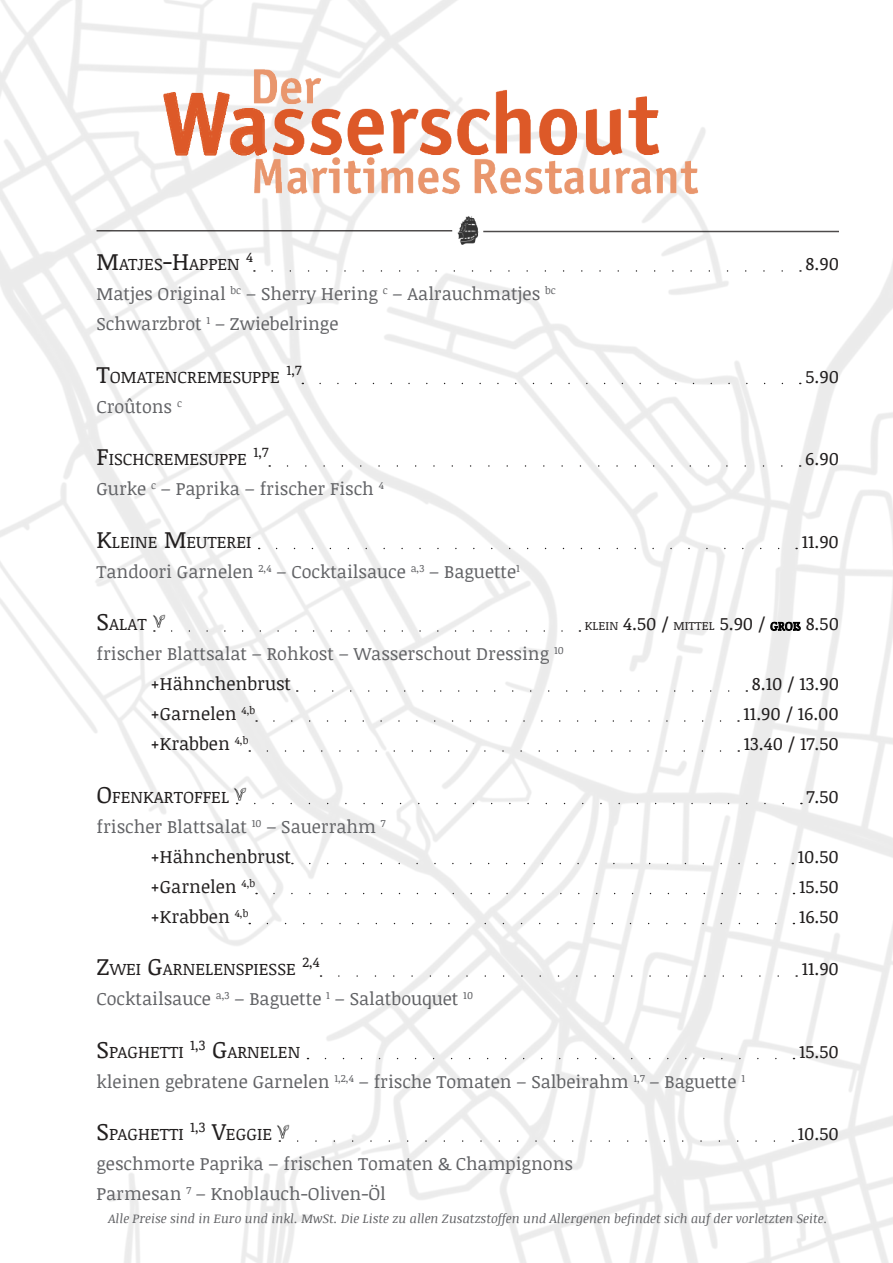
<style>
.page{position:relative;width:893px;height:1263px;background:#fff}
.page>*{position:absolute;margin:0;border:0;box-sizing:border-box;transform-origin:0 0}
.t1{font:18px/30px "Noticia Text";color:#626366}
.t2{font:18px "Noticia Text";color:#221f1f}
.t3{font:16.8px "Noticia Text";color:#221f1f}
.t4{font:13.95px "Noticia Text";color:#221f1f}
.t5{font:italic 12.75px "Noticia Text";color:#626366}
.s1{font-size:24px}
.s2{font-size:12px}
.s3{font-size:12px;color:#000}
.s4{color:#221f1f}
</style>
<div class="page">
<img style="left:0;top:0;width:893px;height:1263px">
<svg style="left:272px;top:270px;width:519px;height:2px"></svg>
<svg style="left:320px;top:383px;width:471px;height:1px"></svg>
<svg style="left:287px;top:465px;width:503px;height:2px"></svg>
<svg style="left:277px;top:548px;width:510px;height:1px"></svg>
<svg style="left:172px;top:630px;width:398px;height:2px"></svg>
<svg style="left:315px;top:690px;width:422px;height:2px"></svg>
<svg style="left:274px;top:720px;width:455px;height:2px"></svg>
<svg style="left:267px;top:750px;width:462px;height:2px"></svg>
<svg style="left:255px;top:803px;width:537px;height:1px"></svg>
<svg style="left:310px;top:863px;width:473px;height:1px"></svg>
<svg style="left:274px;top:893px;width:510px;height:1px"></svg>
<svg style="left:267px;top:923px;width:517px;height:1px"></svg>
<svg style="left:339px;top:975px;width:448px;height:2px"></svg>
<svg style="left:325px;top:1058px;width:459px;height:1px"></svg>
<svg style="left:298px;top:1140px;width:485px;height:2px"></svg>
<img style="left:97px;top:54px;width:742px;height:162px">
<img style="left:152px;top:614px;width:14px;height:14px">
<img style="left:233px;top:787px;width:14px;height:14px">
<img style="left:276px;top:1125px;width:14px;height:13px">
<img style="left:455px;top:216px;width:25px;height:28px">
<hr style="left:97px;top:230px;width:355px;height:1px;background:#221f1f">
<hr style="left:483px;top:231px;width:356px;height:1px;background:#221f1f">
<p class="t3" style="left:97px;top:256px;width:145px"><span class="s1">M</span>ATJES<span class="s1">-H</span>APPEN</p>
<p class="t4" style="left:246px;top:251px;width:9px">4</p>
<p class="t2" style="left:805px;top:255px;width:35px">8.90</p>
<p class="t1" style="left:97px;top:280px;width:461px">Matjes Original <sup>bc</sup> – Sherry Hering <sup>c</sup> – Aalrauchmatjes <sup>bc<br></sup>Schwarzbrot <sup>1</sup> – Zwiebelringe</p>
<p class="t3" style="left:97px;top:369px;width:185px"><span class="s1">T</span>OMATENCREMESUPPE</p>
<p class="t4" style="left:287px;top:363px;width:17px">1,7</p>
<p class="t2" style="left:805px;top:368px;width:35px">5.90</p>
<p class="t1" style="left:97px;top:392px;width:87px">Croûtons <sup>c</sup></p>
<p class="t3" style="left:97px;top:451px;width:152px"><span class="s1">F</span>ISCHCREMESUPPE</p>
<p class="t4" style="left:253px;top:446px;width:17px">1,7</p>
<p class="t2" style="left:805px;top:450px;width:35px">6.90</p>
<p class="t1" style="left:97px;top:475px;width:289px">Gurke <sup>c</sup> – Paprika – frischer Fisch <sup>4</sup></p>
<p class="t3" style="left:97px;top:534px;width:156px"><span class="s1">K</span>LEINE <span class="s1">M</span>EUTEREI</p>
<p class="t2" style="left:802px;top:533px;width:39px">11.90</p>
<p class="t1" style="left:97px;top:557px;width:425px">Tandoori Garnelen <sup>2,4</sup> – Cocktailsauce <sup>a,3</sup> – Baguette<sup>1</sup></p>
<p class="t3" style="left:97px;top:616px;width:52px"><span class="s1">S</span>ALAT</p>
<p class="t2" style="left:585px;top:615px;width:255px"><span class="s2">KLEIN</span> 4.50 / <span class="s2">MITTEL</span> 5.90 / <span class="s3">GROẞ</span> 8.50</p>
<p class="t1" style="left:151px;top:640px;width:415px;text-indent:-54px">frischer Blattsalat – Rohkost – Wasserschout Dressing <sup>10 </sup><span class="s4">+Hähnchenbrust</span></p>
<p class="t2" style="left:752px;top:675px;width:89px">8.10 / 13.90</p>
<p class="t2" style="left:151px;top:705px;width:106px">+Garnelen <sup>4,b</sup></p>
<p class="t2" style="left:744px;top:705px;width:97px">11.90 / 16.00</p>
<p class="t2" style="left:151px;top:735px;width:99px">+Krabben <sup>4,b</sup></p>
<p class="t2" style="left:744px;top:735px;width:97px">13.40 / 17.50</p>
<p class="t3" style="left:97px;top:789px;width:134px"><span class="s1">O</span>FENKARTOFFEL</p>
<p class="t2" style="left:806px;top:788px;width:34px">7.50</p>
<p class="t1" style="left:151px;top:812px;width:237px;text-indent:-54px">frischer Blattsalat <sup>10</sup> – Sauerrahm <sup>7 </sup><span class="s4">+Hähnchenbrust</span></p>
<p class="t2" style="left:798px;top:848px;width:43px">10.50</p>
<p class="t2" style="left:151px;top:878px;width:106px">+Garnelen <sup>4,b</sup></p>
<p class="t2" style="left:799px;top:878px;width:41px">15.50</p>
<p class="t2" style="left:151px;top:908px;width:99px">+Krabben <sup>4,b</sup></p>
<p class="t2" style="left:799px;top:908px;width:41px">16.50</p>
<p class="t3" style="left:97px;top:961px;width:201px"><span class="s1">Z</span>WEI <span class="s1">G</span>ARNELENSPIESSE</p>
<p class="t4" style="left:302px;top:956px;width:19px">2,4</p>
<p class="t2" style="left:802px;top:960px;width:39px">11.90</p>
<p class="t1" style="left:97px;top:985px;width:378px">Cocktailsauce <sup>a,3</sup> – Baguette <sup>1</sup> – Salatbouquet <sup>10</sup></p>
<p class="t3" style="left:97px;top:1044px;width:205px"><span class="s1">S</span>PAGHETTI <sup>1,3</sup> <span class="s1">G</span>ARNELEN</p>
<p class="t2" style="left:799px;top:1043px;width:41px">15.50</p>
<p class="t1" style="left:97px;top:1067px;width:650px">kleinen gebratene Garnelen <sup>1,2,4</sup> – frische Tomaten – Salbeirahm <sup>1,7</sup> – Baguette <sup>1</sup></p>
<p class="t3" style="left:97px;top:1126px;width:177px"><span class="s1">S</span>PAGHETTI <sup>1,3</sup> <span class="s1">V</span>EGGIE</p>
<p class="t2" style="left:798px;top:1125px;width:43px">10.50</p>
<p class="t1" style="left:97px;top:1150px;width:478px">geschmorte Paprika – frischen Tomaten &amp; Champignons<br>Parmesan <sup>7</sup> – Knoblauch-Oliven-Öl</p>
<p class="t5" style="left:108px;top:1209px;width:720px">Alle Preise sind in Euro und inkl. MwSt. Die Liste zu allen Zusatzstoffen und Allergenen be昀椀ndet sich auf der vorletzten Seite.</p>
</div>
